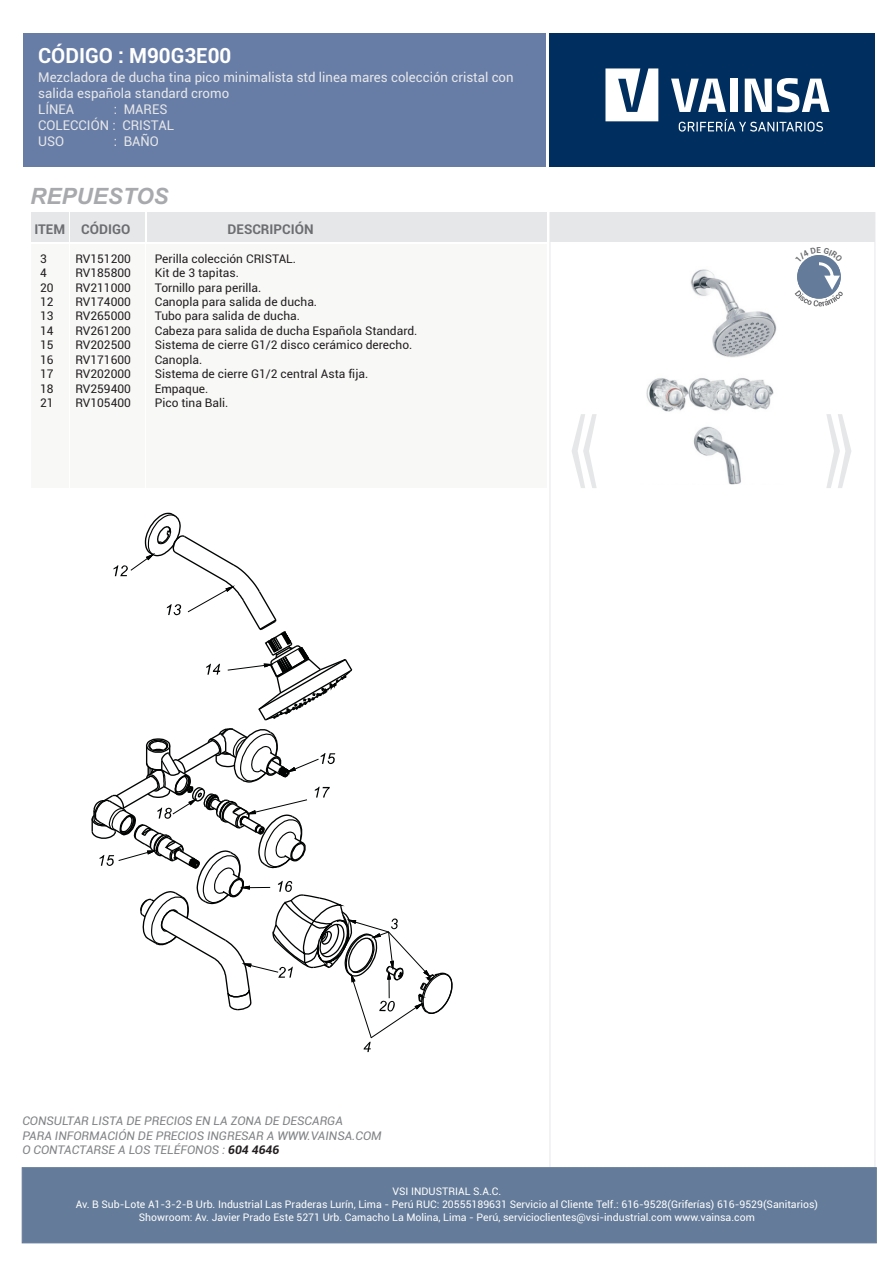
<style>
.page{position:relative;width:893px;height:1263px;background:#fff}
.page>*{position:absolute;margin:0;border:0;box-sizing:border-box;transform-origin:0 0}
.t1{font:166.2px "Arial";color:#e6e7e9;scale:.36 1}
.t2{font:italic 700 22.5px "Arial";color:#a8a9ad}
.t3{font:700 21px "Roboto";color:#fff}
.t4{font:13.5px/16.2px "Roboto";color:#e6e7e9}
.t5{font:700 13.5px "Roboto";color:#6c6d70}
.t6{font:12px "Roboto";color:#231f20}
.t7{font:italic 12px/14.4px "Roboto";color:#808285}
.t8{font:10.5px/12.6px "Roboto";color:#fff;text-align:center}
.s1{font-weight:700;color:#231f20}
</style>
<div class="page">
<div style="left:146px;top:244px;width:401px;height:244px;background:#f8f8f7"></div>
<div style="left:70px;top:244px;width:75px;height:244px;background:#f8f8f7"></div>
<div style="left:32px;top:244px;width:37px;height:244px;background:#f8f8f7"></div>
<div style="left:550px;top:213px;width:325px;height:29px;background:#e6e7e9"></div>
<div style="left:147px;top:212px;width:400px;height:30px;background:#e6e7e9"></div>
<div style="left:71px;top:213px;width:74px;height:29px;background:#e6e7e9"></div>
<div style="left:32px;top:213px;width:37px;height:29px;background:#e6e7e9"></div>
<div style="left:549px;top:34px;width:326px;height:133px;background:#002e5e"></div>
<svg style="left:605px;top:68px;width:53px;height:53px"></svg>
<svg style="left:671px;top:79px;width:55px;height:33px"></svg>
<div style="left:730px;top:79px;width:8px;height:33px;background:#fff"></div>
<svg style="left:745px;top:78px;width:84px;height:34px"></svg>
<svg style="left:679px;top:119px;width:144px;height:13px"></svg>
<div style="left:23px;top:34px;width:522px;height:133px;background:#687da6"></div>
<div style="left:22px;top:1167px;width:855px;height:76px;background:#647b99"></div>
<img style="left:646px;top:269px;width:131px;height:215px">
<svg style="left:91px;top:512px;width:362px;height:540px"></svg>
<svg style="left:795px;top:255px;width:48px;height:51px"></svg>
<h3 class="t3" style="left:38px;top:48px;width:195px">CÓDIGO : M90G3E00</h3>
<p class="t4" style="left:38px;top:70px;width:477px">Mezcladora de ducha tina pico minimalista std linea mares colección cristal con salida española standard cromo<br>LÍNEA</p>
<p class="t4" style="left:38px;top:102px;width:137px;text-indent:76px">: MARES<br>COLECCIÓN : CRISTAL<br>USO</p>
<p class="t4" style="left:114px;top:135px;width:47px">: BAÑO</p>
<h2 class="t2" style="left:30px;top:187px;width:140px">REPUESTOS</h2>
<p class="t5" style="left:34px;top:223px;width:97px">ITEM CÓDIGO</p>
<p class="t5" style="left:228px;top:223px;width:87px">DESCRIPCIÓN</p>
<p class="t6" style="left:40px;top:254px;width:8px">3</p>
<p class="t6" style="left:75px;top:254px;width:57px">RV151200</p>
<p class="t6" style="left:155px;top:254px;width:143px">Perilla colección CRISTAL.</p>
<p class="t6" style="left:40px;top:268px;width:8px">4</p>
<p class="t6" style="left:75px;top:268px;width:57px">RV185800</p>
<p class="t6" style="left:155px;top:268px;width:86px">Kit de 3 tapitas.</p>
<p class="t6" style="left:40px;top:283px;width:15px">20</p>
<p class="t6" style="left:75px;top:283px;width:57px">RV211000</p>
<p class="t6" style="left:155px;top:283px;width:108px">Tornillo para perilla.</p>
<p class="t6" style="left:40px;top:297px;width:15px">12</p>
<p class="t6" style="left:75px;top:297px;width:57px">RV174000</p>
<p class="t6" style="left:155px;top:297px;width:164px">Canopla para salida de ducha.</p>
<p class="t6" style="left:40px;top:311px;width:15px">13</p>
<p class="t6" style="left:75px;top:311px;width:57px">RV265000</p>
<p class="t6" style="left:155px;top:311px;width:147px">Tubo para salida de ducha.</p>
<p class="t6" style="left:40px;top:326px;width:15px">14</p>
<p class="t6" style="left:75px;top:326px;width:57px">RV261200</p>
<p class="t6" style="left:155px;top:326px;width:264px">Cabeza para salida de ducha Española Standard.</p>
<p class="t6" style="left:40px;top:340px;width:15px">15</p>
<p class="t6" style="left:75px;top:340px;width:57px">RV202500</p>
<p class="t6" style="left:155px;top:340px;width:259px">Sistema de cierre G1/2 disco cerámico derecho.</p>
<p class="t6" style="left:40px;top:355px;width:15px">16</p>
<p class="t6" style="left:75px;top:355px;width:57px">RV171600</p>
<p class="t6" style="left:155px;top:355px;width:49px">Canopla.</p>
<p class="t6" style="left:40px;top:369px;width:15px">17</p>
<p class="t6" style="left:75px;top:369px;width:57px">RV202000</p>
<p class="t6" style="left:155px;top:369px;width:215px">Sistema de cierre G1/2 central Asta fija.</p>
<p class="t6" style="left:40px;top:383px;width:15px">18</p>
<p class="t6" style="left:75px;top:383px;width:57px">RV259400</p>
<p class="t6" style="left:155px;top:383px;width:55px">Empaque.</p>
<p class="t6" style="left:40px;top:398px;width:15px">21</p>
<p class="t6" style="left:75px;top:398px;width:57px">RV105400</p>
<p class="t6" style="left:155px;top:398px;width:75px">Pico tina Bali.</p>
<h1 class="t1" style="left:822px;top:373px;width:94px">»</h1>
<p class="t7" style="left:22px;top:1115px;width:361px">CONSULTAR LISTA DE PRECIOS EN LA ZONA DE DESCARGA<br>PARA INFORMACIÓN DE PRECIOS INGRESAR A WWW.VAINSA.COM<br>O CONTACTARSE A LOS TELÉFONOS : <span class="s1">604 4646</span></p>
<p class="t8" style="left:76px;top:1186px;width:744px">VSI INDUSTRIAL S.A.C.<br>Av. B Sub-Lote A1-3-2-B Urb. Industrial Las Praderas Lurín, Lima - Perú RUC: 20555189631 Servicio al Cliente Telf.: 616-9528(Griferías) 616-9529(Sanitarios)<br>Showroom: Av. Javier Prado Este 5271 Urb. Camacho La Molina, Lima - Perú, servicioclientes@vsi-industrial.com www.vainsa.com</p>
</div>
